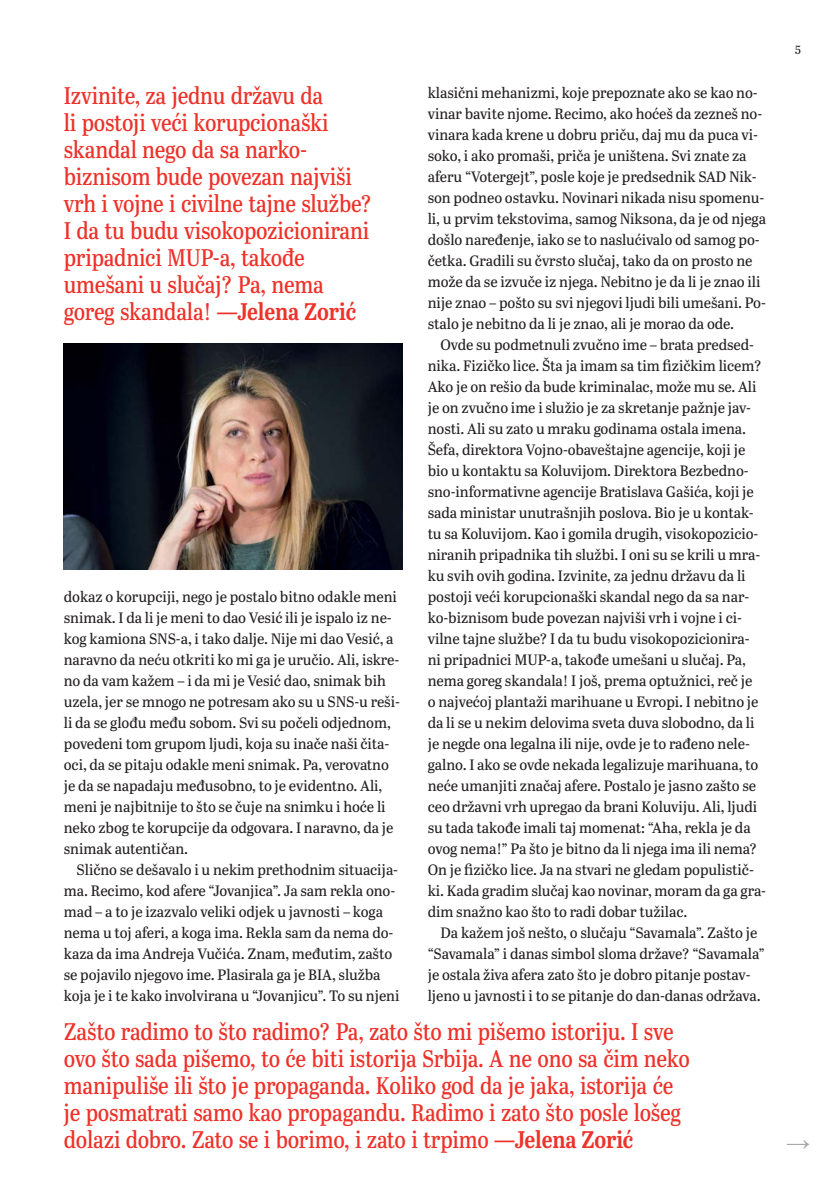
<style>
.page{position:relative;width:830px;height:1191px;background:#fff}
.page>*{position:absolute;margin:0;border:0;box-sizing:border-box;transform-origin:0 0}
.t1{font:24px/27px "Abril Titling Cnd";letter-spacing:-.01em;color:#ee3129}
.t2{font:24px "Times New Roman";color:#a7a9ac}
.t3{font:15px/21px "Abril Titling";letter-spacing:-.005em;color:#231f20}
.t4{font:12px "Abril Titling";color:#231f20}
.s1{font-family:"Abril Titling Cnd Sb"}
</style>
<div class="page">
<img style="left:64px;top:343px;width:338px;height:226px">
<p class="t1" style="left:64px;top:84px;width:309px">Izvinite, za jednu državu da<br>li postoji veći korupcionaški skandal nego da sa narko&shy;biznisom bude povezan najviši vrh i vojne i civilne tajne službe?<br>I da tu budu visokopozicionirani pripadnici MUP-a, takođe umešani u slučaj? Pa, nema goreg skandala! <span class="s1">—Jelena Zorić</span></p>
<p class="t3" style="left:64px;top:587px;width:337px">dokaz o korupcĳi, nego je postalo bitno odakle meni snimak. I da li je meni to dao Vesić ili je ispalo iz ne&shy;kog kamiona SNS-a, i tako dalje. Nĳe mi dao Vesić, a naravno da neću otkriti ko mi ga je uručio. Ali, iskre&shy;no da vam kažem – i da mi je Vesić dao, snimak bih uzela, jer se mnogo ne potresam ako su u SNS-u reši&shy;li da se glođu među sobom. Svi su počeli odjednom, povedeni tom grupom ljudi, koja su inače naši čita&shy;oci, da se pitaju odakle meni snimak. Pa, verovatno je da se napadaju međusobno, to je evidentno. Ali, meni je najbitnĳe to što se čuje na snimku i hoće li neko zbog te korupcĳe da odgovara. I naravno, da je snimak autentičan.</p>
<p class="t3" style="left:64px;top:860px;width:337px;text-indent:13px">Slično se dešavalo i u nekim prethodnim situacĳa&shy;ma. Recimo, kod afere “Jovanjica”. Ja sam rekla ono&shy;mad – a to je izazvalo veliki odjek u javnosti – koga nema u toj aferi, a koga ima. Rekla sam da nema do&shy;kaza da ima Andreja Vučića. Znam, međutim, zašto se pojavilo njegovo ime. Plasirala ga je BIA, služba koja je i te kako involvirana u “Jovanjicu”. To su njeni</p>
<p class="t3" style="left:427px;top:83px;width:340px">klasični mehanizmi, koje prepoznate ako se kao no&shy;vinar bavite njome. Recimo, ako hoćeš da zezneš no&shy;vinara kada krene u dobru priču, daj mu da puca vi&shy;soko, i ako promaši, priča je uništena. Svi znate za aferu “Votergejt”, posle koje je predsednik SAD Nik&shy;son podneo ostavku. Novinari nikada nisu spomenu&shy;li, u prvim tekstovima, samog Niksona, da je od njega došlo naređenje, iako se to naslućivalo od samog po&shy;četka. Gradili su čvrsto slučaj, tako da on prosto ne može da se izvuče iz njega. Nebitno je da li je znao ili nĳe znao – pošto su svi njegovi ljudi bili umešani. Po&shy;stalo je nebitno da li je znao, ali je morao da ode.</p>
<p class="t3" style="left:427px;top:335px;width:339px;text-indent:13px">Ovde su podmetnuli zvučno ime – brata predsed&shy;nika. Fizičko lice. Šta ja imam sa tim fizičkim licem?<br>Ako je on rešio da bude kriminalac, može mu se. Ali je on zvučno ime i služio je za skretanje pažnje jav&shy;nosti. Ali su zato u mraku godinama ostala imena.<br>Šefa, direktora Vojno-obaveštajne agencĳe, koji je bio u kontaktu sa Koluvĳom. Direktora Bezbedno&shy;sno-informativne agencĳe Bratislava Gašića, koji je sada ministar unutrašnjih poslova. Bio je u kontak&shy;tu sa Koluvĳom. Kao i gomila drugih, visokopozicio&shy;niranih pripadnika tih službi. I oni su se krili u mra&shy;ku svih ovih godina. Izvinite, za jednu državu da li postoji veći korupcionaški skandal nego da sa nar&shy;ko-biznisom bude povezan najviši vrh i vojne i ci&shy;vilne tajne službe? I da tu budu visokopozicionira&shy;ni pripadnici MUP-a, takođe umešani u slučaj. Pa, nema goreg skandala! I još, prema optužnici, reč je<br>o najvećoj plantaži marihuane u Evropi. I nebitno je da li se u nekim delovima sveta duva slobodno, da li je negde ona legalna ili nĳe, ovde je to rađeno nele&shy;galno. I ako se ovde nekada legalizuje marihuana, to neće umanjiti značaj afere. Postalo je jasno zašto se ceo državni vrh upregao da brani Koluvĳu. Ali, ljudi su tada takođe imali taj momenat: “Aha, rekla je da ovog nema!” Pa što je bitno da li njega ima ili nema?<br>On je fizičko lice. Ja na stvari ne gledam populistič&shy;ki. Kada gradim slučaj kao novinar, moram da ga gra&shy;dim snažno kao što to radi dobar tužilac.</p>
<p class="t3" style="left:427px;top:923px;width:338px;text-indent:13px">Da kažem još nešto, o slučaju “Savamala”. Zašto je “Savamala” i danas simbol sloma države? “Savamala” je ostala živa afera zato što je dobro pitanje postav&shy;ljeno u javnosti i to se pitanje do dan-danas održava.</p>
<p class="t1" style="left:64px;top:1020px;width:627px">Zašto radimo to što radimo? Pa, zato što mi pišemo istorĳu. I sve ovo što sada pišemo, to će biti istorĳa Srbĳa. A ne ono sa čim neko manipuliše ili što je propaganda. Koliko god da je jaka, istorĳa će je posmatrati samo kao propagandu. Radimo i zato što posle lošeg dolazi dobro. Zato se i borimo, i zato i trpimo <span class="s1">—Jelena Zorić</span></p>
<p class="t4" style="left:794px;top:45px;width:8px">5</p>
<h1 class="t2" style="left:785px;top:1129px;width:25px">→</h1>
</div>
